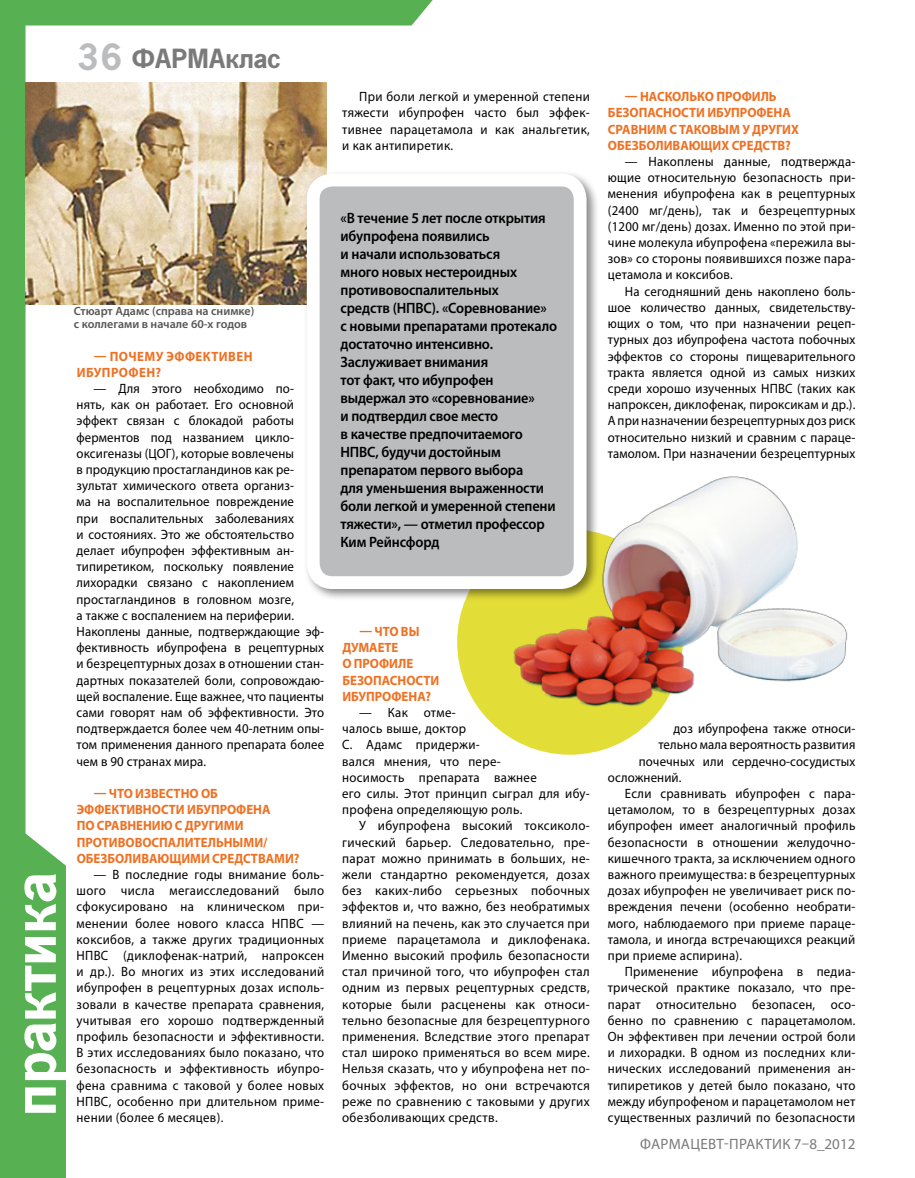
<style>
.page{position:relative;width:915px;height:1178px;background:#fff}
.page>*{position:absolute;margin:0;border:0;box-sizing:border-box;transform-origin:0 0}
.t1{font:700 63px "News Paper C";color:#fff}
.t2{font:700 39px "News Paper C";color:#bbbcbd}
.t3{font:700 28.5px "News Paper C";color:#7a7a7a}
.t4{font:600 15px/18px "Myriad Pro";letter-spacing:-.01em;color:#000;scale:.95 1}
.t5{font:15px "Myriad Pro";color:#7a7a7a}
.t6{font:13.5px/16.2px "Myriad Pro";letter-spacing:.015em;color:#000;text-align:justify;scale:.95 1}
.t7{font:13.5px/16.2px "Myriad Pro";letter-spacing:.015em;color:#000;text-align:justify;scale:.96 1}
.t8{font:700 13.5px/16.2px "Myriad Pro";letter-spacing:.14em;color:#ee7123;scale:.95 1}
.t9{font:600 12px/13.5px "Myriad Pro";color:#565655}
</style>
<div class="page">
<svg style="left:0;top:0;width:433px;height:1178px"></svg>
<img style="left:26px;top:83px;width:301px;height:222px">
<div style="left:457px;top:529px;width:225px;height:226px;background:#e3dd38;border-radius:50%"></div>
<div style="left:303px;top:170px;width:296px;height:431px;background:#000;opacity:.46"></div>
<div style="left:313px;top:180px;width:267px;height:403px;background:#bbbcbd;border-radius:19px"></div>
<div style="left:307px;top:174px;width:279px;height:415px;border:13px solid #fff;border-radius:19px"></div>
<img style="left:506px;top:465px;width:342px;height:251px">
<h2 class="t2" style="left:77px;top:36px;width:47px">36</h2>
<h3 class="t3" style="left:132px;top:44px;width:20px">фарма</h3>
<h3 class="t3" style="left:225px;top:44px;width:57px">клас</h3>
<p class="t6" style="left:342px;top:88px;width:262px;text-indent:17px">При боли легкой и умеренной степени тяжести ибупрофен часто был эффек&shy;тивнее парацетамола и как анальгетик, и как антипиретик.</p>
<p class="t9" style="left:74px;top:304px;width:182px">Стюарт Адамс (справа на снимке) с коллегами в начале 60-х годов</p>
<h1 class="t1" style="left:1px;top:1116px;width:245px;rotate:-90deg">практика</h1>
<p class="t8" style="left:94px;top:347px;width:37px">— Почему</p>
<p class="t8" style="left:166px;top:347px;width:19px">эффективен</p>
<p class="t8" style="left:77px;top:364px;width:29px">ибупрофен</p>
<p class="t8" style="left:156px;top:364px;width:8px">?</p>
<p class="t6" style="left:77px;top:380px;width:262px;text-align:left;text-indent:17px">— Для этого необходимо по&shy;нять, как он работает. Его основной эффект связан с блокадой работы ферментов под названием цикло&shy;оксигеназы (ЦОГ), которые вовлечены<br>в продукцию простагландинов как ре&shy;зультат химического ответа организ-<br>ма на воспалительное повреждение<br>при воспалительных заболеваниях<br>и состояниях. Это же обстоятельство делает ибупрофен эффективным ан&shy;типиретиком, поскольку появление лихорадки связано с накоплением простагландинов в головном мозге,<br>а также с воспалением на периферии.<br>Накоплены данные, подтверждающие эф&shy;фективность ибупрофена в рецептурных и безрецептурных дозах в отношении стан&shy;дартных показателей боли, сопровождаю&shy;щей воспаление. Еще важнее, что пациенты сами говорят нам об эффективности. Это подтверждается более чем 40-летним опы&shy;том применения данного препарата более чем в 90 странах мира.</p>
<p class="t8" style="left:94px;top:785px;width:53px">— Что известно</p>
<p class="t8" style="left:201px;top:785px;width:19px">об</p>
<p class="t8" style="left:77px;top:801px;width:18px">эффективности</p>
<p class="t8" style="left:187px;top:801px;width:27px">ибупрофена</p>
<p class="t8" style="left:77px;top:817px;width:31px">по сравнени</p>
<p class="t8" style="left:161px;top:817px;width:36px">ю с другими</p>
<p class="t8" style="left:77px;top:833px;width:10px">противовоспалительн</p>
<p class="t8" style="left:232px;top:833px;width:38px">ыми/</p>
<p class="t8" style="left:77px;top:850px;width:51px">обезболива</p>
<p class="t8" style="left:157px;top:850px;width:36px">ющими</p>
<p class="t8" style="left:212px;top:850px;width:10px">средствами</p>
<p class="t8" style="left:293px;top:850px;width:8px">?</p>
<p class="t6" style="left:77px;top:866px;width:262px;text-indent:17px">— В последние годы внимание боль&shy;шого числа мегаисследований было сфокусировано на клиническом при&shy;менении более нового класса НПВС — коксибов, а также других традиционных НПВС (диклофенак-натрий, напроксен и др.). Во многих из этих исследований ибупрофен в рецептурных дозах исполь&shy;зовали в качестве препарата сравнения, учитывая его хорошо подтвержденный профиль безопасности и эффективности.<br>В этих исследованиях было показано, что безопасность и эффективность ибупро&shy;фена сравнима с таковой у более новых НПВС, особенно при длительном приме&shy;нении (более 6 месяцев).</p>
<p class="t4" style="left:340px;top:209px;width:229px">«В течение 5 лет после открытия ибупрофена появились<br>и начали использоваться<br>много новых нестероидных противовоспалительных<br>средств (НП ВС). «Соревнование»<br>с новыми препаратами протекало достаточно интенсивно.<br>Заслуживает внимания<br>тот факт, что ибупрофен выдержал это «соревнование»<br>и подтвердил свое место<br>в качестве предпочитаемого<br>НП ВС, будучи достойным препаратом первого выбора<br>для уменьшения выраженности боли легкой и умеренной степени тяжести», — отметил профессор<br>Ким Рейнсфорд</p>
<p class="t8" style="left:359px;top:623px;width:65px">— Что Вы</p>
<p class="t8" style="left:342px;top:639px;width:27px">думаете<br>о профиле безопасности ибупрофена</p>
<p class="t8" style="left:425px;top:688px;width:8px">?</p>
<p class="t6" style="left:342px;top:704px;width:262px;text-align:left;text-indent:17px">— Как отме-<br>чалось выше, доктор<br>С. Адамс придержи-<br>вался мнения, что пере-<br>носимость препарата важнее<br>его силы. Этот принцип сыграл для ибу&shy;профена определяющую роль.</p>
<p class="t7" style="left:342px;top:817px;width:259px;text-indent:17px">У ибупрофена высокий токсиколо&shy;гический барьер. Следовательно, пре&shy;парат можно принимать в больших, не&shy;жели стандартно рекомендуется, дозах без каких-либо серьезных побочных эффектов и, что важно, без необратимых влияний на печень, как это случается при приеме парацетамола и диклофенака.<br>Именно высокий профиль безопасности стал причиной того, что ибупрофен стал одним из первых рецептурных средств, которые были расценены как относи&shy;тельно безопасные для безрецептурного применения. Вследствие этого препарат стал широко применяться во всем мире.<br>Нельзя сказать, что у ибупрофена нет по&shy;бочных эффектов, но они встречаются реже по сравнению с таковыми у других обезболивающих средств.</p>
<p class="t8" style="left:624px;top:88px;width:35px">— Насколько</p>
<p class="t8" style="left:716px;top:88px;width:10px">профиль</p>
<p class="t8" style="left:607px;top:104px;width:18px">безопасности</p>
<p class="t8" style="left:707px;top:104px;width:27px">ибупрофена</p>
<p class="t8" style="left:607px;top:121px;width:10px">сравним</p>
<p class="t8" style="left:669px;top:121px;width:20px">с таков</p>
<p class="t8" style="left:718px;top:121px;width:45px">ымудруги</p>
<p class="t8" style="left:790px;top:121px;width:10px">х</p>
<p class="t8" style="left:607px;top:137px;width:51px">обезболива</p>
<p class="t8" style="left:688px;top:137px;width:54px">ющих средств</p>
<p class="t8" style="left:784px;top:137px;width:8px">?</p>
<p class="t6" style="left:607px;top:153px;width:262px;text-indent:17px">— Накоплены данные, подтвержда&shy;ющие относительную безопасность при&shy;менения ибупрофена как в рецептурных (2400 мг/день), так и безрецептурных (1200 мг/день) дозах. Именно по этой при&shy;чине молекула ибупрофена «пережила вы&shy;зов» со стороны появившихся позже пара&shy;цетамола и коксибов.</p>
<p class="t6" style="left:607px;top:283px;width:262px;text-indent:17px">На сегодняшний день накоплено боль&shy;шое количество данных, свидетельству&shy;ющих о том, что при назначении рецеп&shy;турных доз ибупрофена частота побочных эффектов со стороны пищеварительного тракта является одной из самых низких среди хорошо изученных НПВС (таких как напроксен, диклофенак, пироксикам и др.).<br>А при назначении безрецептурных доз риск относительно низкий и сравним с параце&shy;тамолом. При назначении безрецептурных</p>
<p class="t6" style="left:673px;top:720px;width:193px">доз ибупрофена также относи-</p>
<p class="t6" style="left:658px;top:736px;width:209px">тельно мала вероятность развития</p>
<p class="t6" style="left:638px;top:753px;width:229px">почечных или сердечно-сосудистых</p>
<p class="t6" style="left:607px;top:769px;width:79px">осложнений.</p>
<p class="t6" style="left:624px;top:785px;width:244px">Если сравнивать ибупрофен с пара-</p>
<p class="t6" style="left:607px;top:801px;width:262px">цетамолом, то в безрецептурных дозах</p>
<p class="t6" style="left:607px;top:817px;width:262px">ибупрофен имеет аналогичный профиль</p>
<p class="t6" style="left:607px;top:834px;width:262px">безопасности в отношении желудочно-</p>
<p class="t6" style="left:607px;top:850px;width:262px">кишечного тракта, за исключением одного</p>
<p class="t6" style="left:607px;top:866px;width:262px">важного преимущества: в безрецептурных</p>
<p class="t6" style="left:607px;top:882px;width:262px">дозах ибупрофен не увеличивает риск по-</p>
<p class="t6" style="left:607px;top:898px;width:262px">вреждения печени (особенно необрати-</p>
<p class="t6" style="left:607px;top:915px;width:262px">мого, наблюдаемого при приеме параце-</p>
<p class="t6" style="left:607px;top:931px;width:262px">тамола, и иногда встречающихся реакций</p>
<p class="t6" style="left:607px;top:947px;width:143px">при приеме аспирина).</p>
<p class="t6" style="left:624px;top:963px;width:244px">Применение ибупрофена в педиа-</p>
<p class="t6" style="left:607px;top:979px;width:262px">трической практике показало, что пре-</p>
<p class="t6" style="left:607px;top:996px;width:262px">парат относительно безопасен, осо-</p>
<p class="t6" style="left:607px;top:1012px;width:262px">бенно по сравнению с парацетамолом.</p>
<p class="t6" style="left:607px;top:1028px;width:262px">Он эффективен при лечении острой боли</p>
<p class="t6" style="left:607px;top:1044px;width:262px">и лихорадки. В одном из последних кли-</p>
<p class="t6" style="left:607px;top:1060px;width:262px">нических исследований применения ан-</p>
<p class="t6" style="left:607px;top:1077px;width:262px">типиретиков у детей было показано, что</p>
<p class="t6" style="left:607px;top:1093px;width:262px">между ибупрофеном и парацетамолом нет</p>
<p class="t6" style="left:607px;top:1109px;width:262px">существенных различий по безопасности</p>
<p class="t5" style="left:640px;top:1135px;width:216px">Фармацевт-Практик 7–8_2012</p>
</div>
